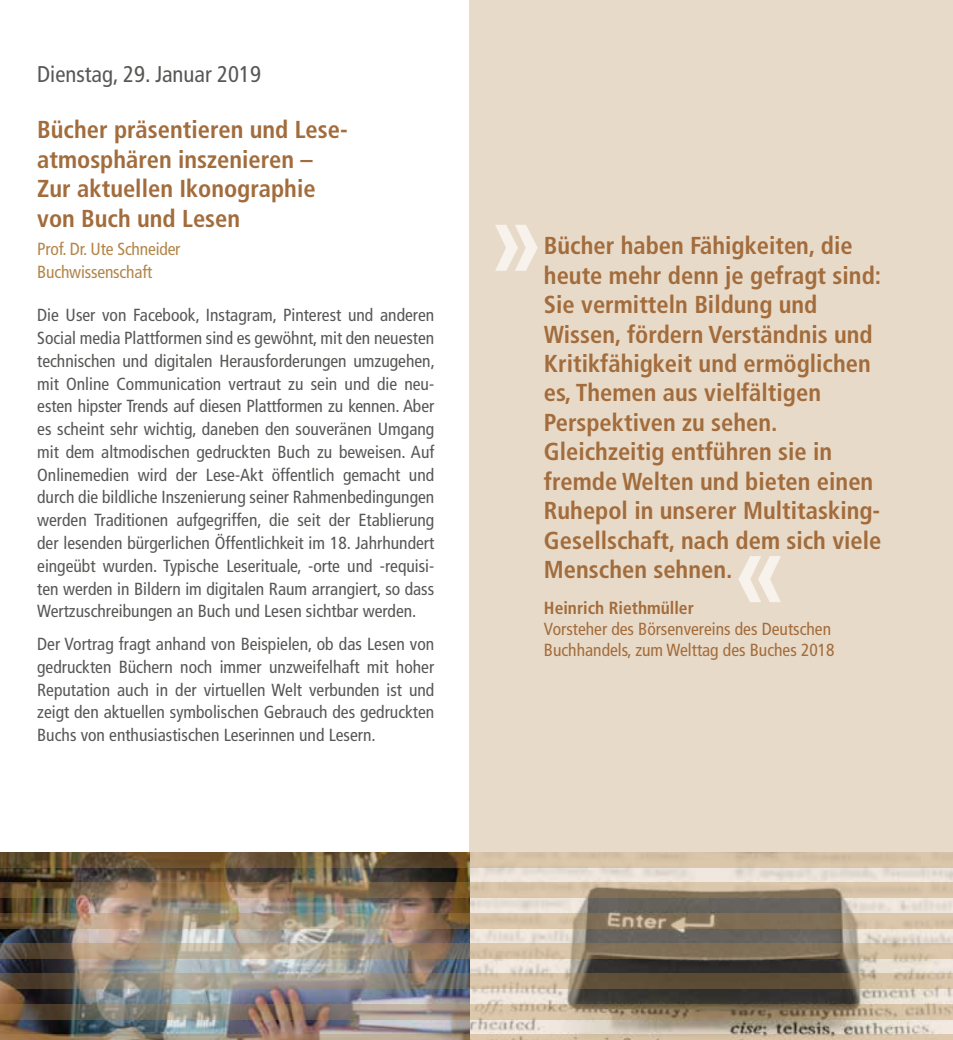
<style>
.page{position:relative;width:953px;height:1040px;background:#fff}
.page>*{position:absolute;margin:0;border:0;box-sizing:border-box;transform-origin:0 0}
.t1{font:700 condensed 24.5px/29.4px "Frutiger LT Com";color:#a26c3c}
.t2{font:condensed 22.75px "Frutiger LT Com";color:#575756}
.t3{font:condensed 17.5px/22.8px "Frutiger LT Com";color:#575756;text-align:justify}
.t4{font:condensed 17.5px/21px "Frutiger LT Com";color:#a26c3c}
.t5{font:condensed 17.5px/22.8px "Frutiger LT Com";letter-spacing:-.01em;color:#b38648}
.t6{font:700 condensed 17.5px "Frutiger LT Com";color:#a26c3c}
</style>
<div class="page">
<div style="left:469px;top:0;width:483px;height:1039px;background:#e8dac8"></div>
<img style="left:469px;top:867px;width:483px;height:166px">
<img style="left:0;top:867px;width:469px;height:166px">
<svg style="left:0;top:852px;width:952px;height:15px;background:#a08b6e"></svg>
<svg style="left:0;top:882px;width:952px;height:15px;background:#a38c6f"></svg>
<svg style="left:0;top:913px;width:952px;height:15px;background:#a59277"></svg>
<svg style="left:0;top:943px;width:952px;height:15px;background:#a3917a"></svg>
<svg style="left:0;top:973px;width:952px;height:15px;background:#8e816d"></svg>
<img style="left:0;top:1003px;width:952px;height:15px">
<svg style="left:0;top:1033px;width:952px;height:6px;background:#b8a791"></svg>
<svg style="left:495px;top:225px;width:42px;height:46px"></svg>
<svg style="left:738px;top:556px;width:42px;height:46px"></svg>
<h2 class="t2" style="left:37px;top:61px;width:225px">Dienstag, 29. Januar 2019</h2>
<h1 class="t1" style="left:37px;top:115px;width:312px">Bücher präsentieren und Lese&shy;atmosphären inszenieren –<br>Zur aktuellen Ikonographie von Buch und Lesen</h1>
<p class="t5" style="left:37px;top:237px;width:145px">Prof. Dr. Ute Schneider<br>Buchwissenschaft</p>
<p class="t3" style="left:37px;top:304px;width:399px">Die User von Facebook, Instagram, Pinterest und anderen Social media Plattformen sind es gewöhnt, mit den neuesten technischen und digitalen Herausforderungen umzugehen, mit Online Communication vertraut zu sein und die neu&shy;esten hipster Trends auf diesen Plattformen zu kennen. Aber es scheint sehr wichtig, daneben den souveränen Umgang mit dem altmodischen gedruckten Buch zu beweisen. Auf Onlinemedien wird der Lese-Akt öffentlich gemacht und durch die bildliche Inszenierung seiner Rahmenbedingungen werden Traditionen aufgegriffen, die seit der Etablierung der lesenden bürgerlichen Öffentlichkeit im 18. Jahrhundert eingeübt wurden. Typische Leserituale, -orte und -requisi&shy;ten werden in Bildern im digitalen Raum arrangiert, so dass Wertzuschreibungen an Buch und Lesen sichtbar werden.</p>
<p class="t3" style="left:37px;top:632px;width:398px">Der Vortrag fragt anhand von Beispielen, ob das Lesen von gedruckten Büchern noch immer unzweifelhaft mit hoher Reputation auch in der virtuellen Welt verbunden ist und zeigt den aktuellen symbolischen Gebrauch des gedruckten Buchs von enthusiastischen Leserinnen und Lesern.</p>
<p class="t1" style="left:544px;top:231px;width:339px">Bücher haben Fähigkeiten, die heute mehr denn je gefragt sind:<br>Sie vermitteln Bildung und<br>Wissen, fördern Verständnis und<br>Kritikfähigkeit und ermöglichen es, Themen aus vielfältigen<br>Perspektiven zu sehen.<br>Gleichzeitig entführen sie in fremde Welten und bieten einen<br>Ruhepol in unserer Multitasking-<br>Gesellschaft, nach dem sich viele<br>Menschen sehnen.</p>
<p class="t6" style="left:544px;top:597px;width:151px">Heinrich Riethmüller</p>
<p class="t4" style="left:544px;top:618px;width:292px">Vorsteher des Börsenvereins des Deutschen<br>Buchhandels, zum Welttag des Buches 2018</p>
</div>
